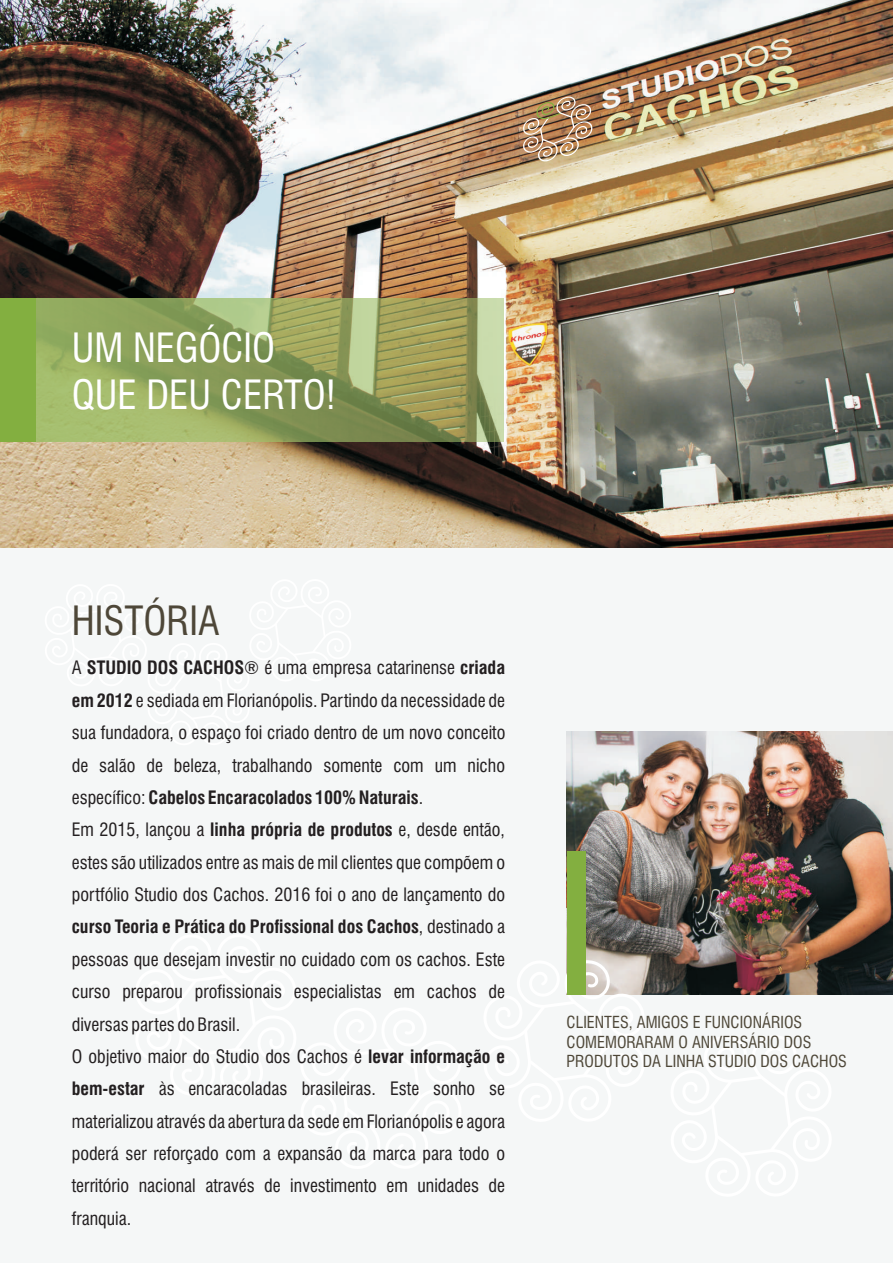
<style>
.page{position:relative;width:893px;height:1263px;background:#f5f7f7}
.page>*{position:absolute;margin:0;border:0;box-sizing:border-box;transform-origin:0 0}
.t1{font:condensed 39.3px/47.1px "Swiss 721 BT";color:#fff}
.t2{font:condensed 39.3px "Swiss 721 BT";color:#4e4738}
.t3{font:condensed 18px/32.4px "Swiss 721 BT";color:#231f20}
.t4{font:condensed 16.2px/19.4px "Swiss 721 BT";color:#4e4738}
.s1{font-weight:700}
</style>
<div class="page">
<img style="left:567px;top:732px;width:326px;height:262px">
<img style="left:0;top:0;width:893px;height:547px">
<svg style="left:36px;top:299px;width:468px;height:143px;background:#96a562"></svg>
<div style="left:0;top:299px;width:36px;height:143px;background:#83af40"></div>
<svg style="left:566px;top:959px;width:79px;height:36px;background:#dbd5cd"></svg>
<div style="left:567px;top:851px;width:18px;height:143px;background:#83af40"></div>
<img style="left:523px;top:97px;width:70px;height:64px">
<h1 class="t1" style="left:72px;top:328px;width:266px">UM NEGÓCIO<br>QUE DEU CERTO!</h1>
<h1 class="t2" style="left:72px;top:605px;width:149px">HISTÓRIA</h1>
<p class="t3" style="left:72px;top:653px;width:435px">A <span class="s1">STUDIO DOS CACHOS</span>® é uma empresa catarinense <span class="s1">criada em 2012</span> e sediada em Florianópolis. Partindo da necessidade de sua fundadora, o espaço foi criado dentro de um novo conceito de salão de beleza, trabalhando somente com um nicho específico: <span class="s1">Cabelos Encaracolados 100% Naturais</span>.<br>Em 2015, lançou a <span class="s1">linha própria de produtos</span> e, desde então, estes são utilizados entre as mais de mil clientes que compõem o portfólio Studio dos Cachos. 2016 foi o ano de lançamento do <span class="s1">curso Teoria e Prática do Profissional dos Cachos</span>, destinado a pessoas que desejam investir no cuidado com os cachos. Este curso preparou profissionais especialistas em cachos de diversas partes do Brasil.<br>O objetivo maior do Studio dos Cachos é <span class="s1">levar informação e bem-estar</span> às encaracoladas brasileiras. Este sonho se materializou através da abertura da sede em Florianópolis e agora poderá ser reforçado com a expansão da marca para todo o território nacional através de investimento em unidades de franquia.</p>
<p class="t4" style="left:567px;top:1014px;width:282px">CLIENTES, AMIGOS E FUNCIONÁRIOS<br>COMEMORARAM O ANIVERSÁRIO DOS<br>PRODUTOS DA LINHA STUDIO DOS CACHOS</p>
</div>
